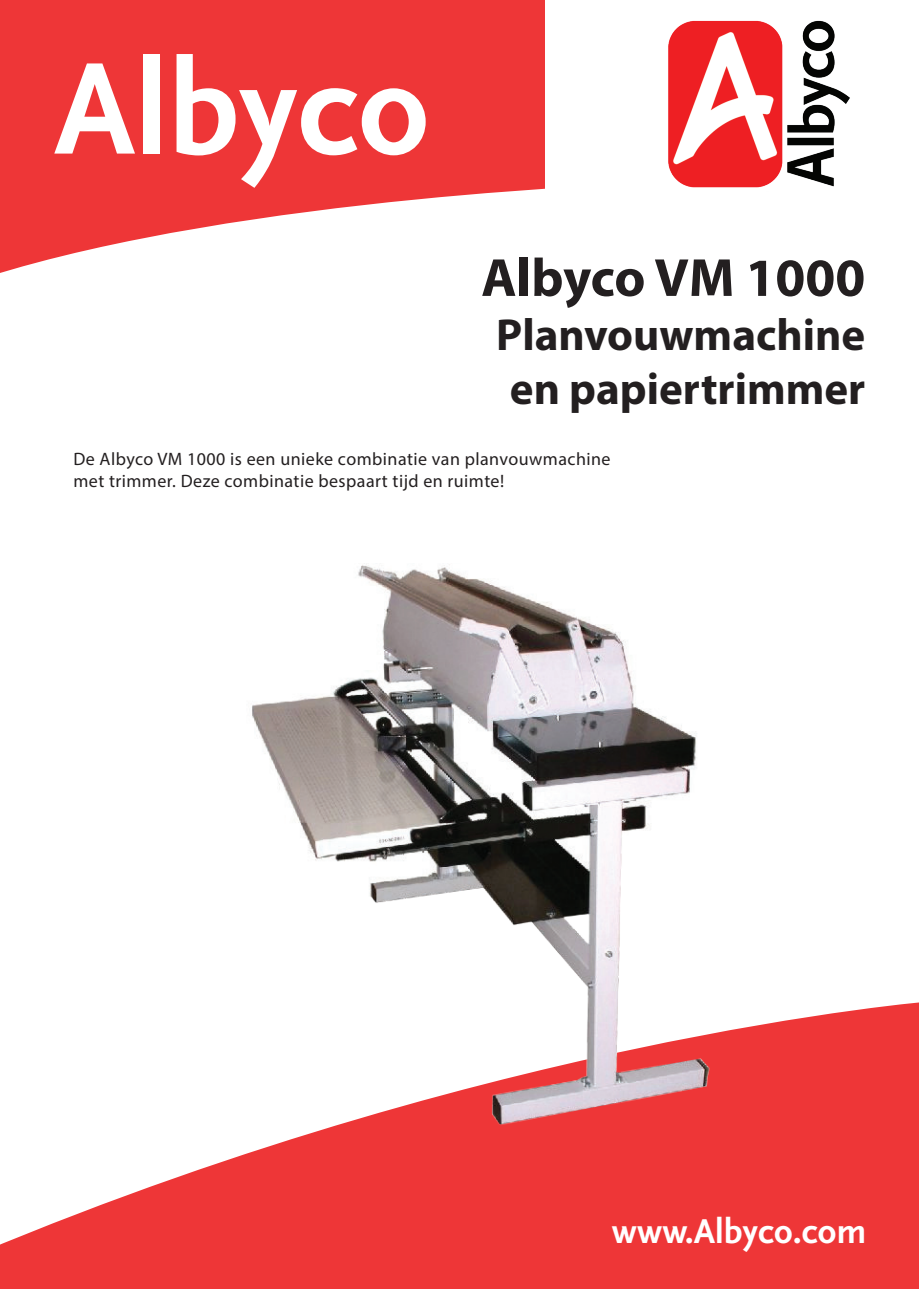
<style>
.page{position:relative;width:919px;height:1289px;background:#fff}
.page>*{position:absolute;margin:0;border:0;box-sizing:border-box;transform-origin:0 0}
.t1{font:136.5px "Scala Sans Bold LF";color:#fff}
.t2{font:700 54px "Myriad Pro";color:#231f20}
.t3{font:700 45px "Myriad Pro";color:#231f20}
.t4{font:36px "Scala Sans Bold LF";color:#fff}
.t5{font:18px/21.6px "Myriad Pro";letter-spacing:.025em;color:#231f20}
</style>
<div class="page">
<svg style="left:0;top:1002px;width:918px;height:286px;fill:#ee3637"></svg>
<img style="left:668px;top:20px;width:182px;height:168px">
<svg style="left:0;top:0;width:544px;height:273px;fill:#ee3637"></svg>
<img style="left:193px;top:564px;width:530px;height:563px">
<p class="t1" style="left:54px;top:36px;width:376px">Albyco</p>
<p class="t2" style="left:481px;top:242px;width:385px">Albyco VM 1000</p>
<p class="t3" style="left:496px;top:305px;width:370px">Planvouwmachine</p>
<p class="t3" style="left:510px;top:359px;width:357px">en papiertrimmer</p>
<p class="t5" style="left:73px;top:448px;width:538px">De Albyco VM 1000 is een unieke combinatie van planvouwmachine met trimmer. Deze combinatie bespaart tijd en ruimte!</p>
<p class="t4" style="left:612px;top:1211px;width:256px">www.Albyco.com</p>
</div>
